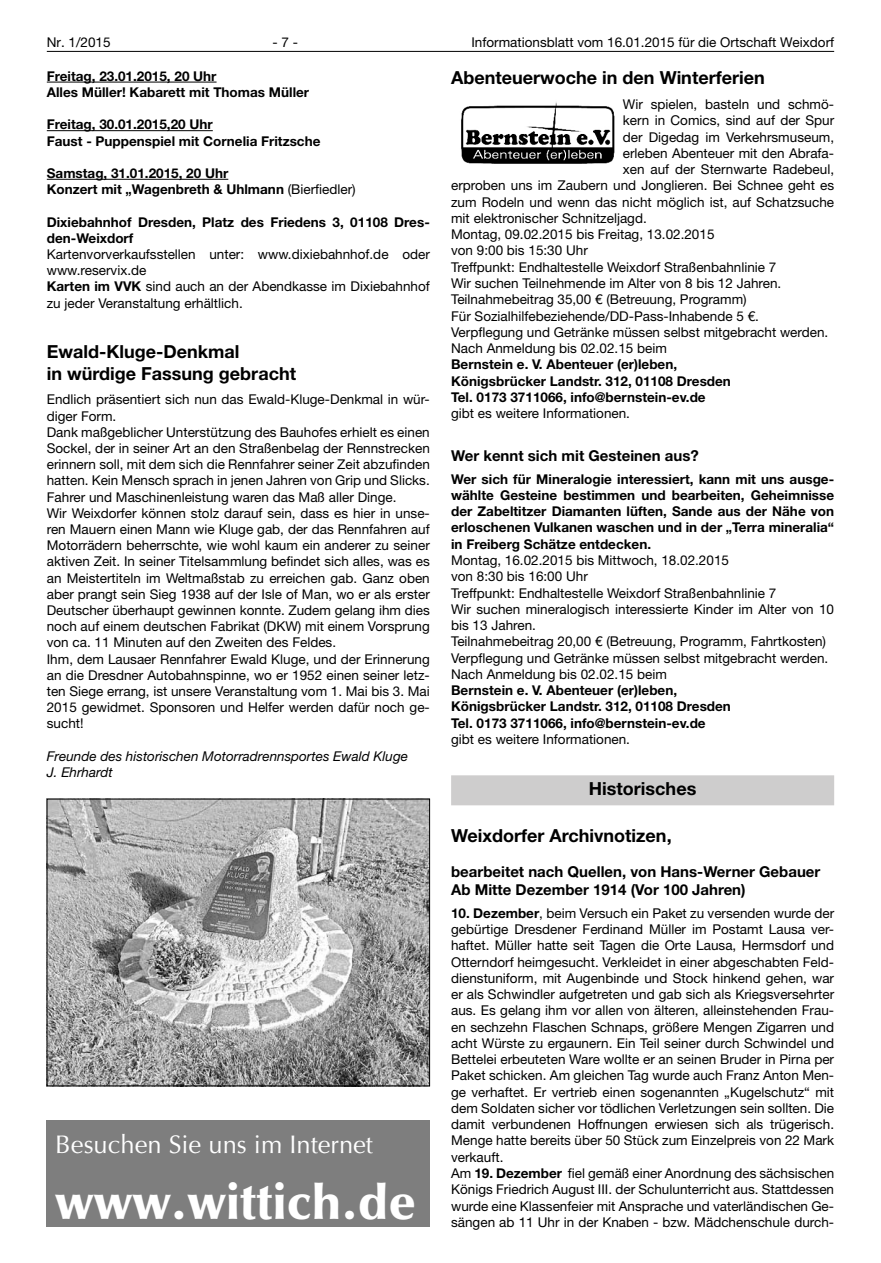
<style>
.page{position:relative;width:881px;height:1263px;background:#fff}
.page>*{position:absolute;margin:0;border:0;box-sizing:border-box;transform-origin:0 0}
.t1{font:900 49.5px "Optima LT";color:#fff}
.t2{font:25.5px "Optima LT";color:#fff}
.t3{font:700 18px/21.6px "Helvetica Neue LT";color:#000}
.t4{font:700 15px/18.1px "Helvetica Neue LT";color:#000}
.t5{font:13.5px/16.2px "Helvetica Neue LT";color:#000}
.t6{font:700 13.5px/16.2px "Helvetica Neue LT";color:#000}
.t7{font:italic 13.5px/16.2px "Helvetica Neue LT";color:#000}
.s1{font-weight:400}
.s2{font-weight:700}
</style>
<div class="page">
<hr style="left:47px;top:51px;width:786px;height:1px;background:#000">
<hr style="left:47px;top:82px;width:169px;height:1px;background:#000">
<hr style="left:47px;top:130px;width:166px;height:1px;background:#000">
<hr style="left:47px;top:179px;width:181px;height:1px;background:#000">
<img style="left:49px;top:801px;width:378px;height:283px">
<div style="left:451px;top:775px;width:382px;height:30px;background:#cecdcd"></div>
<img style="left:461px;top:102px;width:154px;height:62px">
<div style="left:47px;top:1120px;width:382px;height:107px;background:#7e7e7e"></div>
<p class="t5" style="left:47px;top:34px;width:65px">Nr. 1/2015</p>
<p class="t5" style="left:272px;top:34px;width:27px">- 7 -</p>
<p class="t5" style="left:471px;top:34px;width:364px">Informationsblatt vom 16.01.2015 für die Ortschaft Weixdorf</p>
<p class="t6" style="left:47px;top:68px;width:264px">Freitag, 23.01.2015, 20 Uhr<br>Alles Müller! Kabarett mit Thomas Müller</p>
<p class="t6" style="left:47px;top:116px;width:275px">Freitag, 30.01.2015,20 Uhr<br>Faust - Puppenspiel mit Cornelia Fritzsche</p>
<p class="t6" style="left:47px;top:165px;width:310px">Samstag, 31.01.2015, 20 Uhr<br>Konzert mit „Wagenbreth &amp; Uhlmann <span class="s1">(Bierfiedler)</span></p>
<p class="t6" style="left:47px;top:213px;width:384px">Dixiebahnhof Dresden, Platz des Friedens 3, 01108 Dres&shy;den-Weixdorf</p>
<p class="t5" style="left:47px;top:246px;width:384px">Kartenvorverkaufsstellen unter: www.dixiebahnhof.de oder www.reservix.de<br><span class="s2">Karten im VVK</span> sind auch an der Abendkasse im Dixiebahnhof zu jeder Veranstaltung erhältlich.</p>
<h3 class="t3" style="left:47px;top:340px;width:250px">Ewald-Kluge-Denkmal<br>in würdige Fassung gebracht</h3>
<p class="t5" style="left:47px;top:391px;width:384px">Endlich präsentiert sich nun das Ewald-Kluge-Denkmal in wür&shy;diger Form.<br>Dank maßgeblicher Unterstützung des Bauhofes erhielt es einen Sockel, der in seiner Art an den Straßenbelag der Rennstrecken erinnern soll, mit dem sich die Rennfahrer seiner Zeit abzufinden hatten. Kein Mensch sprach in jenen Jahren von Grip und Slicks.<br>Fahrer und Maschinenleistung waren das Maß aller Dinge.<br>Wir Weixdorfer können stolz darauf sein, dass es hier in unse&shy;ren Mauern einen Mann wie Kluge gab, der das Rennfahren auf Motorrädern beherrschte, wie wohl kaum ein anderer zu seiner aktiven Zeit. In seiner Titelsammlung befindet sich alles, was es an Meistertiteln im Weltmaßstab zu erreichen gab. Ganz oben aber prangt sein Sieg 1938 auf der Isle of Man, wo er als erster Deutscher überhaupt gewinnen konnte. Zudem gelang ihm dies noch auf einem deutschen Fabrikat (DKW) mit einem Vorsprung von ca. 11 Minuten auf den Zweiten des Feldes.<br>Ihm, dem Lausaer Rennfahrer Ewald Kluge, und der Erinnerung an die Dresdner Autobahnspinne, wo er 1952 einen seiner letz&shy;ten Siege errang, ist unsere Veranstaltung vom 1. Mai bis 3. Mai 2015 gewidmet. Sponsoren und Helfer werden dafür noch ge&shy;sucht!</p>
<p class="t7" style="left:47px;top:748px;width:362px">Freunde des historischen Motorradrennsportes Ewald Kluge<br>J. Ehrhardt</p>
<h3 class="t3" style="left:451px;top:67px;width:315px">Abenteuerwoche in den Winterferien</h3>
<p class="t5" style="left:622px;top:96px;width:213px">Wir spielen, basteln und schmö-</p>
<p class="t5" style="left:622px;top:112px;width:213px">kern in Comics, sind auf der Spur</p>
<p class="t5" style="left:622px;top:128px;width:213px">der Digedag im Verkehrsmuseum,</p>
<p class="t5" style="left:622px;top:145px;width:213px">erleben Abenteuer mit den Abrafa-</p>
<p class="t5" style="left:622px;top:161px;width:213px">xen auf der Sternwarte Radebeul,</p>
<p class="t5" style="left:451px;top:177px;width:384px">erproben uns im Zaubern und Jonglieren. Bei Schnee geht es</p>
<p class="t5" style="left:451px;top:194px;width:384px">zum Rodeln und wenn das nicht möglich ist, auf Schatzsuche</p>
<p class="t5" style="left:451px;top:210px;width:197px">mit elektronischer Schnitzeljagd.</p>
<p class="t5" style="left:451px;top:226px;width:265px">Montag, 09.02.2015 bis Freitag, 13.02.2015</p>
<p class="t5" style="left:451px;top:242px;width:138px">von 9:00 bis 15:30 Uhr</p>
<p class="t5" style="left:451px;top:259px;width:327px">Treffpunkt: Endhaltestelle Weixdorf Straßenbahnlinie 7</p>
<p class="t5" style="left:451px;top:275px;width:331px">Wir suchen Teilnehmende im Alter von 8 bis 12 Jahren.</p>
<p class="t5" style="left:451px;top:291px;width:297px">Teilnahmebeitrag 35,00 € (Betreuung, Programm)</p>
<p class="t5" style="left:451px;top:307px;width:309px">Für Sozialhilfebeziehende/DD-Pass-Inhabende 5 €.</p>
<p class="t5" style="left:451px;top:324px;width:378px">Verpflegung und Getränke müssen selbst mitgebracht werden.</p>
<p class="t5" style="left:451px;top:340px;width:217px">Nach Anmeldung bis 02.02.15 beim</p>
<p class="t6" style="left:451px;top:356px;width:281px">Bernstein e. V. Abenteuer (er)leben,<br>Königsbrücker Landstr. 312, 01108 Dresden<br>Tel. 0173 3711066, info@bernstein-ev.de</p>
<p class="t5" style="left:451px;top:405px;width:180px">gibt es weitere Informationen.</p>
<p class="t4" style="left:451px;top:446px;width:249px">Wer kennt sich mit Gesteinen aus?</p>
<p class="t6" style="left:451px;top:470px;width:384px;text-align:justify">Wer sich für Mineralogie interessiert, kann mit uns ausge&shy;wählte Gesteine bestimmen und bearbeiten, Geheimnisse der Zabeltitzer Diamanten lüften, Sande aus der Nähe von erloschenen Vulkanen waschen und in der „Terra mineralia“ in Freiberg Schätze entdecken.</p>
<p class="t5" style="left:451px;top:552px;width:384px">Montag, 16.02.2015 bis Mittwoch, 18.02.2015<br>von 8:30 bis 16:00 Uhr<br>Treffpunkt: Endhaltestelle Weixdorf Straßenbahnlinie 7<br>Wir suchen mineralogisch interessierte Kinder im Alter von 10 bis 13 Jahren.<br>Teilnahmebeitrag 20,00 € (Betreuung, Programm, Fahrtkosten)<br>Verpflegung und Getränke müssen selbst mitgebracht werden.<br>Nach Anmeldung bis 02.02.15 beim</p>
<p class="t6" style="left:451px;top:682px;width:281px">Bernstein e. V. Abenteuer (er)leben,<br>Königsbrücker Landstr. 312, 01108 Dresden<br>Tel. 0173 3711066, info@bernstein-ev.de</p>
<p class="t5" style="left:451px;top:731px;width:180px">gibt es weitere Informationen.</p>
<h3 class="t3" style="left:588px;top:777px;width:109px">Historisches</h3>
<h3 class="t3" style="left:451px;top:824px;width:222px">Weixdorfer Archivnotizen,</h3>
<p class="t4" style="left:451px;top:862px;width:370px">bearbeitet nach Quellen, von Hans-Werner Gebauer<br>Ab Mitte Dezember 1914 (Vor 100 Jahren)</p>
<p class="t5" style="left:451px;top:904px;width:384px"><span class="s2">10. Dezember</span>, beim Versuch ein Paket zu versenden wurde der gebürtige Dresdener Ferdinand Müller im Postamt Lausa ver&shy;haftet. Müller hatte seit Tagen die Orte Lausa, Hermsdorf und Otterndorf heimgesucht. Verkleidet in einer abgeschabten Feld&shy;dienstuniform, mit Augenbinde und Stock hinkend gehen, war er als Schwindler aufgetreten und gab sich als Kriegsversehrter aus. Es gelang ihm vor allen von älteren, alleinstehenden Frau&shy;en sechzehn Flaschen Schnaps, größere Mengen Zigarren und acht Würste zu ergaunern. Ein Teil seiner durch Schwindel und Bettelei erbeuteten Ware wollte er an seinen Bruder in Pirna per Paket schicken. Am gleichen Tag wurde auch Franz Anton Men&shy;ge verhaftet. Er vertrieb einen sogenannten „Kugelschutz“ mit dem Soldaten sicher vor tödlichen Verletzungen sein sollten. Die damit verbundenen Hoffnungen erwiesen sich als trügerisch.<br>Menge hatte bereits über 50 Stück zum Einzelpreis von 22 Mark verkauft.<br>Am <span class="s2">19. Dezember</span> fiel gemäß einer Anordnung des sächsischen Königs Friedrich August III. der Schulunterricht aus. Stattdessen wurde eine Klassenfeier mit Ansprache und vaterländischen Ge&shy;sängen ab 11 Uhr in der Knaben - bzw. Mädchenschule durch-</p>
<h2 class="t2" style="left:55px;top:1130px;width:319px">Besuchen Sie uns im Internet</h2>
<h1 class="t1" style="left:55px;top:1173px;width:362px">www.wittich.de</h1>
</div>
